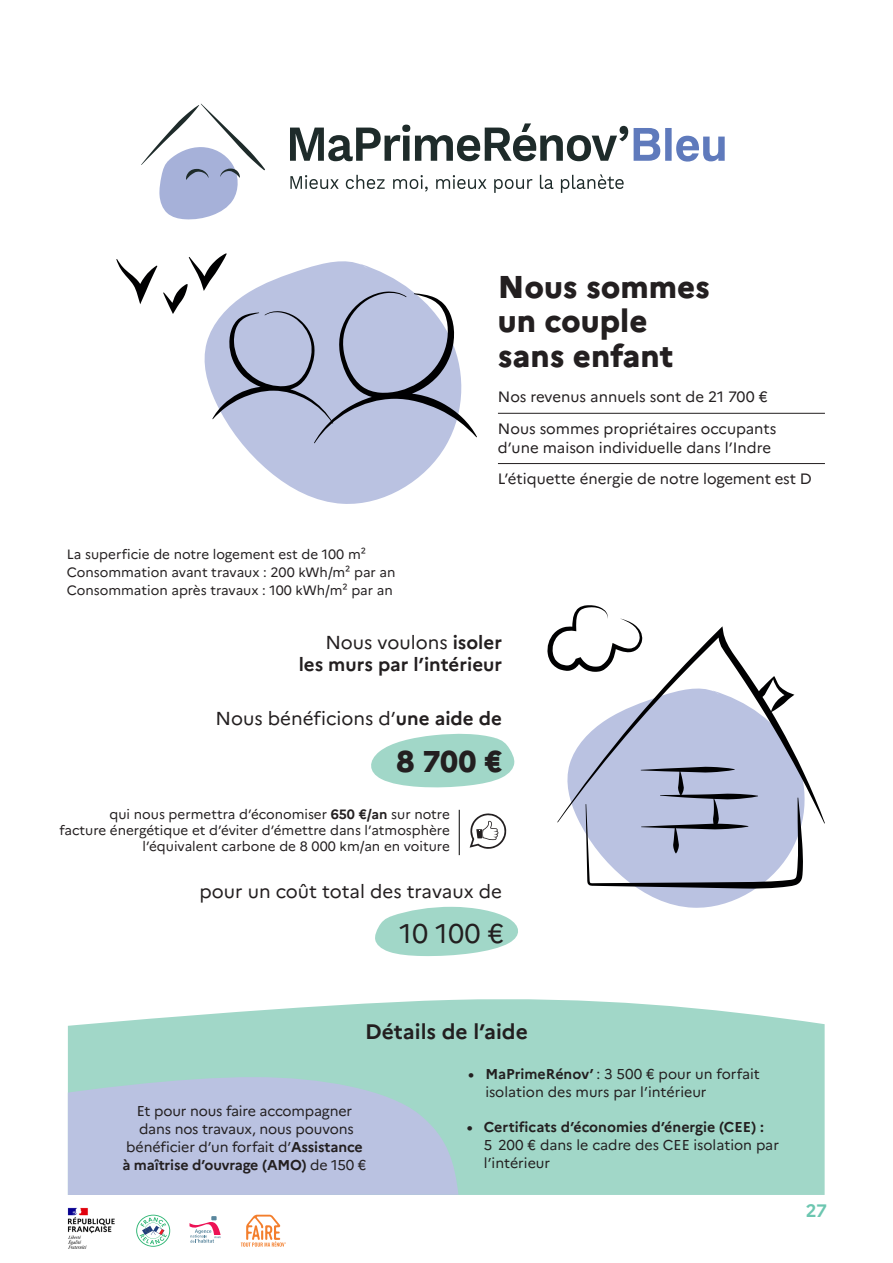
<style>
.page{position:relative;width:893px;height:1263px;background:#fff}
.page>*{position:absolute;margin:0;border:0;box-sizing:border-box;transform-origin:0 0}
.titre-51__cc{font:800 31.5px/34.5px "Marianne";color:#231f20}
.t1{font:800 30px "Marianne";color:#231f20}
.t2{font:27px "Marianne";color:#231f20}
.titre-51__cc-2{font:700 21px "Marianne";color:#231f20}
.texte_CC{font:18.75px "Marianne";color:#231f20}
.texte_CC-2{font:700 18.75px/22.5px "Marianne";color:#231f20;text-align:right}
.t3{font:700 18px "Marianne";color:#6cc6b0}
.texte-5_CC{font:15px/18.8px "Marianne";color:#231f20}
.Style_de_paragraphe{font:15px "Marianne";letter-spacing:-.005em;color:#231f20}
.Style_de_paragraphe-2{font:14.25px/18px "Marianne";letter-spacing:-.005em;color:#231f20}
.Style_de_paragraphe-3{font:13.5px/18px "Marianne";color:#231f20}
.s1{font-weight:400}
.s2{font-weight:700}
</style>
<div class="page">
<svg style="left:190px;top:1216px;width:31px;height:27px"></svg>
<svg style="left:241px;top:1215px;width:45px;height:32px"></svg>
<svg style="left:136px;top:1215px;width:34px;height:32px"></svg>
<svg style="left:241px;top:443px;width:206px;height:61px;fill:#bac2e1"></svg>
<svg style="left:116px;top:259px;width:41px;height:45px"></svg>
<svg style="left:68px;top:999px;width:757px;height:196px;background:#a7d9cc"></svg>
<hr style="left:498px;top:413px;width:327px;height:1px;background:#231f20">
<hr style="left:498px;top:463px;width:327px;height:1px;background:#231f20">
<svg style="left:290px;top:123px;width:338px;height:38px"></svg>
<svg style="left:290px;top:175px;width:49px;height:14px"></svg>
<svg style="left:346px;top:175px;width:39px;height:14px"></svg>
<svg style="left:393px;top:175px;width:35px;height:17px"></svg>
<svg style="left:436px;top:175px;width:50px;height:14px"></svg>
<svg style="left:494px;top:179px;width:38px;height:14px"></svg>
<svg style="left:540px;top:175px;width:13px;height:14px"></svg>
<svg style="left:561px;top:174px;width:63px;height:19px"></svg>
<svg style="left:141px;top:104px;width:124px;height:116px"></svg>
<svg style="left:634px;top:128px;width:91px;height:34px"></svg>
<svg style="left:371px;top:733px;width:144px;height:55px"></svg>
<svg style="left:375px;top:907px;width:143px;height:49px"></svg>
<svg style="left:163px;top:253px;width:314px;height:190px"></svg>
<svg style="left:580px;top:823px;width:175px;height:85px"></svg>
<svg style="left:547px;top:605px;width:89px;height:63px"></svg>
<svg style="left:586px;top:823px;width:217px;height:66px;background:#a9afc7"></svg>
<svg style="left:557px;top:626px;width:268px;height:197px"></svg>
<svg style="left:68px;top:1077px;width:390px;height:118px;background:#b7c4de"></svg>
<svg style="left:470px;top:813px;width:36px;height:36px"></svg>
<hr style="left:459px;top:810px;width:1px;height:45px;background:#000">
<img style="left:67px;top:1207px;width:48px;height:42px">
<p class="Style_de_paragraphe-3" style="left:67px;top:545px;width:330px">La superficie de notre logement est de 100 m²<br>Consommation avant travaux : 200 kWh/m² par an<br>Consommation après travaux : 100 kWh/m² par an</p>
<p class="titre-51__cc" style="left:498px;top:269px;width:213px">Nous sommes un couple sans enfant</p>
<p class="texte-5_CC" style="left:498px;top:388px;width:271px">Nos revenus annuels sont de 21 700 €</p>
<p class="texte-5_CC" style="left:498px;top:419px;width:280px">Nous sommes propriétaires occupants d’une maison individuelle dans l’Indre</p>
<p class="Style_de_paragraphe" style="left:498px;top:470px;width:315px">L’étiquette énergie de notre logement est D</p>
<p class="texte_CC-2" style="left:299px;top:631px;width:205px"><span class="s1">Nous voulons</span> isoler les murs par l’intérieur</p>
<p class="texte_CC" style="left:215px;top:707px;width:288px">Nous bénéficions d’<span class="s2">une aide de</span></p>
<p class="t1" style="left:396px;top:743px;width:108px">8 700 €</p>
<p class="Style_de_paragraphe-3" style="left:60px;top:806px;width:392px;line-height:16.2px;text-align:right">qui nous permettra d’économiser <span class="s2">650 €/an</span> sur notre facture énergétique et d’éviter d’émettre dans l’atmosphère l’équivalent carbone de 8 000 km/an en voiture</p>
<p class="texte_CC" style="left:199px;top:880px;width:304px">pour un coût total des travaux de</p>
<p class="t2" style="left:400px;top:916px;width:106px">10 100 €</p>
<p class="titre-51__cc-2" style="left:365px;top:1019px;width:164px">Détails de l’aide</p>
<p class="Style_de_paragraphe-2" style="left:123px;top:1102px;width:245px;text-align:center">Et pour nous faire accompagner dans nos travaux, nous pouvons bénéficier d’un forfait d’<span class="s2">Assistance à maîtrise d’ouvrage (AMO)</span> de 150 €</p>
<p class="Style_de_paragraphe-2" style="left:485px;top:1065px;width:276px;text-indent:-17px"><span class="s2">• MaPrimeRénov’</span> : 3 500 € pour un forfait isolation des murs par l’intérieur</p>
<p class="Style_de_paragraphe-2" style="left:484px;top:1118px;width:297px;text-indent:-17px"><span class="s2">• Certificats d’économies d’énergie (CEE) :<br></span>5 200 € dans le cadre des CEE isolation par l’intérieur</p>
<p class="t3" style="left:806px;top:1199px;width:23px">27</p>
</div>
